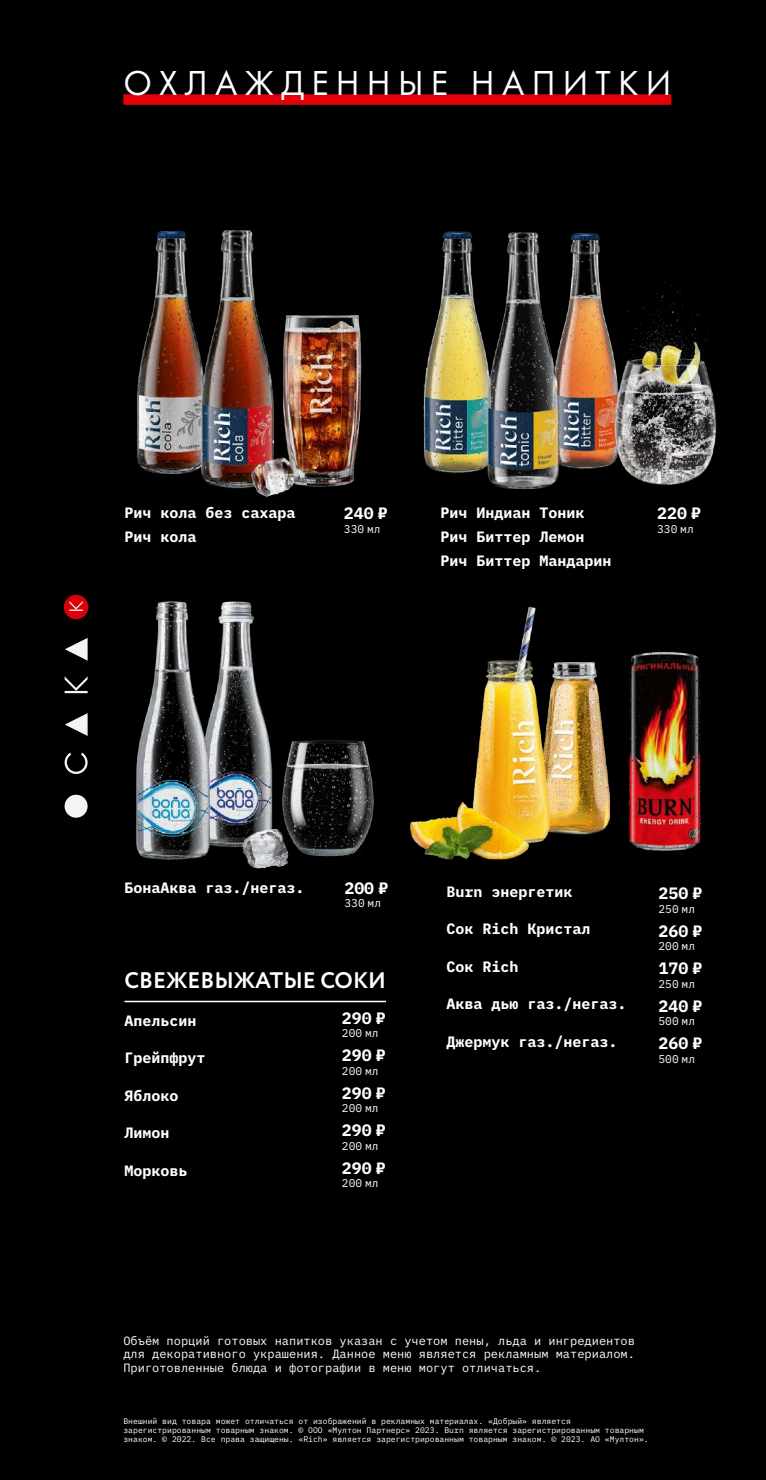
<style>
.page{position:relative;width:766px;height:1480px;background:#fff}
.page>*{position:absolute;margin:0;border:0;box-sizing:border-box;transform-origin:0 0}
.t1{font:36px "Futura Book C";letter-spacing:.2em;color:#fff}
.t2{font:700 22.5px "Circe";color:#fff}
.t3{font:700 16.5px "IBM Plex Mono";color:#fff}
.t4{font:700 15px/24px "IBM Plex Mono";color:#fff}
.t5{font:12px/13.5px "IBM Plex Mono";color:#fff;text-align:justify}
.t6{font:11.25px "IBM Plex Mono";color:#fff}
.t7{font:8.1px/9px "IBM Plex Mono";color:#fff}
</style>
<div class="page">
<div style="left:0;top:0;width:765px;height:1480px;background:#000"></div>
<img style="left:125px;top:225px;width:245px;height:277px">
<img style="left:402px;top:225px;width:326px;height:275px">
<img style="left:134px;top:586px;width:262px;height:288px">
<img style="left:410px;top:591px;width:199px;height:268px">
<img style="left:625px;top:650px;width:78px;height:202px">
<div style="left:43px;top:573px;width:67px;height:267px;background:#000"></div>
<svg style="left:64px;top:638px;width:24px;height:180px"></svg>
<div style="left:65px;top:595px;width:23px;height:23px;background:#d9000a;border-radius:50%"></div>
<div style="left:64px;top:595px;width:24px;height:24px;border:2px solid #e3000b;border-radius:50%"></div>
<svg style="left:69px;top:601px;width:14px;height:10px"></svg>
<div style="left:123px;top:94px;width:548px;height:11px;background:#e3000b"></div>
<hr style="left:124px;top:1001px;width:262px;height:1px;background:#fff">
<h1 class="t1" style="left:123px;top:63px;width:549px">ОХЛАЖДЕННЫЕ НАПИТКИ</h1>
<h3 class="t4" style="left:124px;top:499px;width:173px">Рич кола без сахара<br>Рич кола</h3>
<h3 class="t3" style="left:344px;top:500px;width:45px">240 ₽</h3>
<h3 class="t6" style="left:344px;top:520px;width:38px">330 мл</h3>
<h3 class="t4" style="left:440px;top:499px;width:173px">Рич Индиан Тоник<br>Рич Биттер Лемон<br>Рич Биттер Мандарин</h3>
<h3 class="t3" style="left:657px;top:500px;width:45px">220 ₽</h3>
<h3 class="t6" style="left:657px;top:520px;width:38px">330 мл</h3>
<h3 class="t4" style="left:124px;top:874px;width:182px">БонаАква газ./негаз.</h3>
<h3 class="t3" style="left:344px;top:875px;width:45px">200 ₽</h3>
<h3 class="t6" style="left:344px;top:895px;width:38px">330 мл</h3>
<h2 class="t2" style="left:124px;top:965px;width:263px">СВЕЖЕВЫЖАТЫЕ СОКИ</h2>
<h3 class="t4" style="left:124px;top:1007px;width:73px">Апельсин</h3>
<h3 class="t4" style="left:124px;top:1044px;width:82px">Грейпфрут</h3>
<h3 class="t4" style="left:124px;top:1082px;width:55px">Яблоко</h3>
<h3 class="t4" style="left:124px;top:1119px;width:46px">Лимон</h3>
<h3 class="t4" style="left:124px;top:1157px;width:64px">Морковь</h3>
<h3 class="t3" style="left:342px;top:1005px;width:45px">290 ₽</h3>
<h3 class="t6" style="left:342px;top:1024px;width:38px">200 мл</h3>
<h3 class="t3" style="left:342px;top:1042px;width:45px">290 ₽</h3>
<h3 class="t6" style="left:342px;top:1062px;width:38px">200 мл</h3>
<h3 class="t3" style="left:342px;top:1080px;width:45px">290 ₽</h3>
<h3 class="t6" style="left:342px;top:1099px;width:38px">200 мл</h3>
<h3 class="t3" style="left:342px;top:1117px;width:45px">290 ₽</h3>
<h3 class="t6" style="left:342px;top:1137px;width:38px">200 мл</h3>
<h3 class="t3" style="left:342px;top:1155px;width:45px">290 ₽</h3>
<h3 class="t6" style="left:342px;top:1174px;width:38px">200 мл</h3>
<h3 class="t4" style="left:446px;top:878px;width:127px">Burn энергетик</h3>
<h3 class="t4" style="left:446px;top:915px;width:145px">Сок Rich Кристал</h3>
<h3 class="t4" style="left:446px;top:953px;width:73px">Сок Rich</h3>
<h3 class="t4" style="left:446px;top:990px;width:181px">Аква дью газ./негаз.</h3>
<h3 class="t4" style="left:446px;top:1028px;width:172px">Джермук газ./негаз.</h3>
<h3 class="t3" style="left:658px;top:880px;width:45px">250 ₽</h3>
<h3 class="t6" style="left:658px;top:900px;width:38px">250 мл</h3>
<h3 class="t3" style="left:658px;top:918px;width:45px">260 ₽</h3>
<h3 class="t6" style="left:658px;top:938px;width:38px">200 мл</h3>
<h3 class="t3" style="left:658px;top:955px;width:45px">170 ₽</h3>
<h3 class="t6" style="left:658px;top:975px;width:38px">250 мл</h3>
<h3 class="t3" style="left:658px;top:993px;width:45px">240 ₽</h3>
<h3 class="t6" style="left:658px;top:1013px;width:38px">500 мл</h3>
<h3 class="t3" style="left:658px;top:1030px;width:45px">260 ₽</h3>
<h3 class="t6" style="left:658px;top:1050px;width:38px">500 мл</h3>
<h3 class="t5" style="left:123px;top:1333px;width:513px">Объём порций готовых напитков указан с учетом пены, льда и ингредиентов для декоративного украшения. Данное меню является рекламным материалом.<br>Приготовленные блюда и фотографии в меню могут отличаться.</h3>
<p class="t7" style="left:123px;top:1415px;width:526px">Внешний вид товара может отличаться от изображений в рекламных материалах. «Добрый» является зарегистрированным товарным знаком. © ООО «Мултон Партнерс» 2023. Burn является зарегистрированным товарным знаком. © 2022. Все права защищены. «Rich» является зарегистрированным товарным знаком. © 2023. АО «Мултон».</p>
</div>
